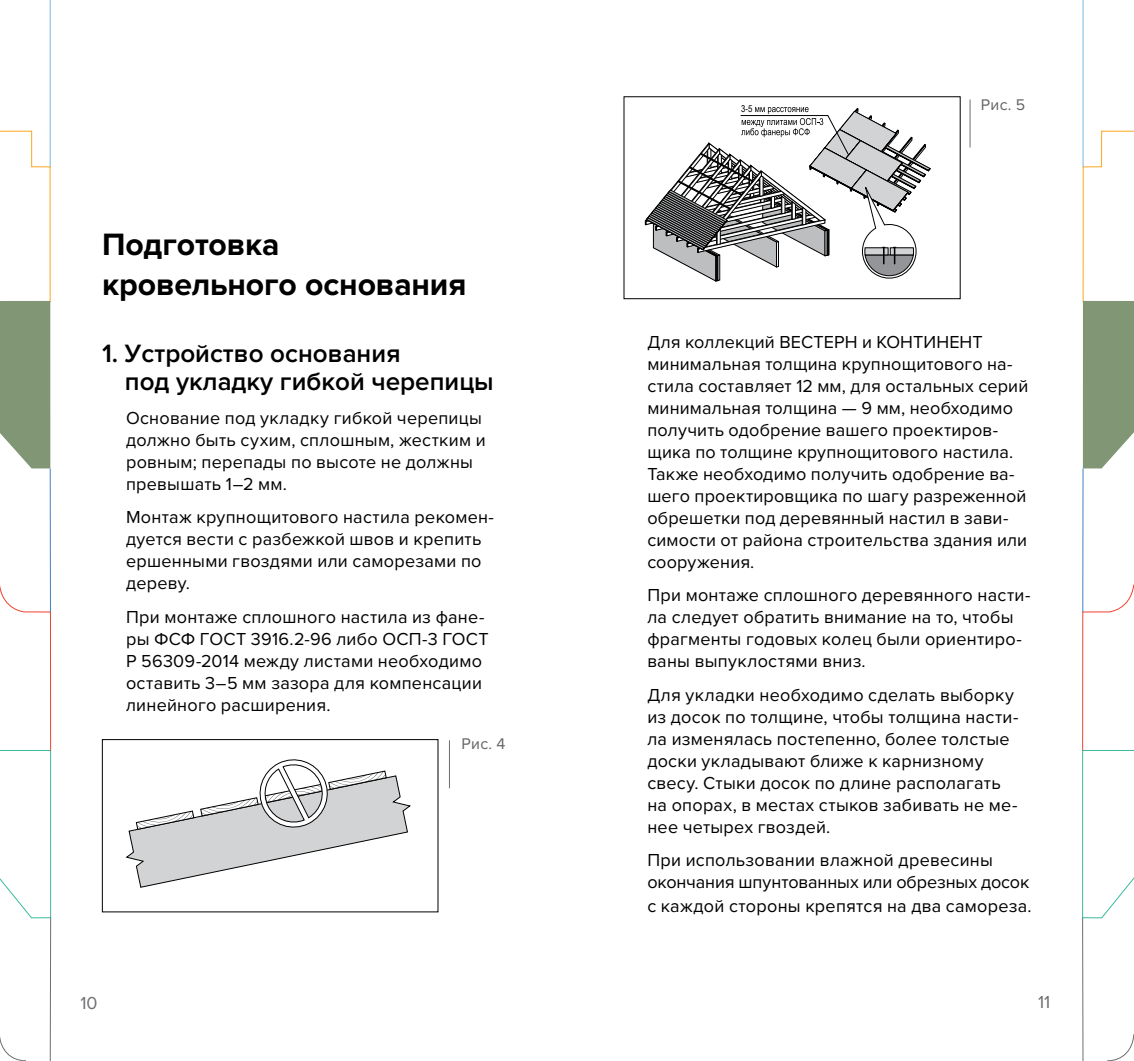
<style>
.page{position:relative;width:1134px;height:1061px;background:#fff}
.page>*{position:absolute;margin:0;border:0;box-sizing:border-box;transform-origin:0 0}
.t1{font:700 32px/40px "Proxima Nova";letter-spacing:-.005em;color:#000}
.t2{font:600 26px/28px "Proxima Nova";color:#000}
.t3{font:18px/22px "Proxima Nova";letter-spacing:.015em;color:#000}
.t4{font:18px "Proxima Nova";color:#6d6e71}
.t5{font:16px "Proxima Nova";letter-spacing:.02em;color:#636466}
.t6{font:9.4px "Arial Narrow";color:#000}
</style>
<div class="page">
<div style="left:102px;top:739px;width:336px;height:172px;border:1px solid #000"></div>
<hr style="left:449px;top:740px;width:1px;height:48px;background:#6d6e71">
<div style="left:624px;top:96px;width:336px;height:203px;border:1px solid #000"></div>
<hr style="left:970px;top:99px;width:1px;height:48px;background:#6d6e71">
<svg style="left:125px;top:759px;width:286px;height:128px"></svg>
<hr style="left:50px;top:468px;width:1px;height:143px;background:#4380c2">
<svg style="left:0;top:584px;width:51px;height:476px"></svg>
<svg style="left:0;top:0;width:51px;height:468px"></svg>
<hr style="left:1082px;top:468px;width:1px;height:143px;background:#4380c2">
<svg style="left:1082px;top:584px;width:52px;height:476px"></svg>
<svg style="left:1082px;top:0;width:52px;height:468px"></svg>
<svg style="left:645px;top:107px;width:285px;height:174px"></svg>
<h1 class="t1" style="left:102px;top:226px;width:366px">Подготовка кровельного основания</h1>
<h2 class="t2" style="left:125px;top:341px;width:370px;text-indent:-23px">1. Устройство основания<br>под укладку гибкой черепицы</h2>
<p class="t3" style="left:126px;top:407px;width:361px">Основание под укладку гибкой черепицы должно быть сухим, сплошным, жестким и ровным; перепады по высоте не должны превышать 1–2 мм.</p>
<p class="t3" style="left:126px;top:507px;width:369px">Монтаж крупнощитового настила рекомен&shy;дуется вести с разбежкой швов и крепить ершенными гвоздями или саморезами по дереву.</p>
<p class="t3" style="left:126px;top:606px;width:364px">При монтаже сплошного настила из фане&shy;ры ФСФ ГОСТ 3916.2-96 либо ОСП-3 ГОСТ Р 56309-2014 между листами необходимо оставить 3–5 мм зазора для компенсации линейного расширения.</p>
<p class="t5" style="left:461px;top:736px;width:45px">Рис. 4</p>
<p class="t6" style="left:741px;top:103px;width:13px">3-5</p>
<p class="t5" style="left:981px;top:98px;width:46px">Рис. 5</p>
<p class="t3" style="left:647px;top:332px;width:382px">Для коллекций ВеСТеРн и КОнТИненТ минимальная толщина крупнощитового на&shy;стила составляет 12 мм, для остальных серий минимальная толщина — 9 мм, необходимо получить одобрение вашего проектиров&shy;щика по толщине крупнощитового настила.<br>Также необходимо получить одобрение ва&shy;шего проектировщика по шагу разреженной обрешетки под деревянный настил в зави&shy;симости от района строительства здания или сооружения.</p>
<p class="t3" style="left:647px;top:585px;width:385px">При монтаже сплошного деревянного насти&shy;ла следует обратить внимание на то, чтобы фрагменты годовых колец были ориентиро&shy;ваны выпуклостями вниз.</p>
<p class="t3" style="left:647px;top:684px;width:373px">Для укладки необходимо сделать выборку из досок по толщине, чтобы толщина насти&shy;ла изменялась постепенно, более толстые доски укладывают ближе к карнизному свесу. Стыки досок по длине располагать на опорах, в местах стыков забивать не ме&shy;нее четырех гвоздей.</p>
<p class="t3" style="left:647px;top:849px;width:383px">При использовании влажной древесины окончания шпунтованных или обрезных досок</p>
<p class="t3" style="left:647px;top:895px;width:386px">с каждой стороны крепятся на два самореза.</p>
<p class="t4" style="left:80px;top:995px;width:19px">10</p>
<p class="t4" style="left:1038px;top:994px;width:14px">11</p>
</div>
